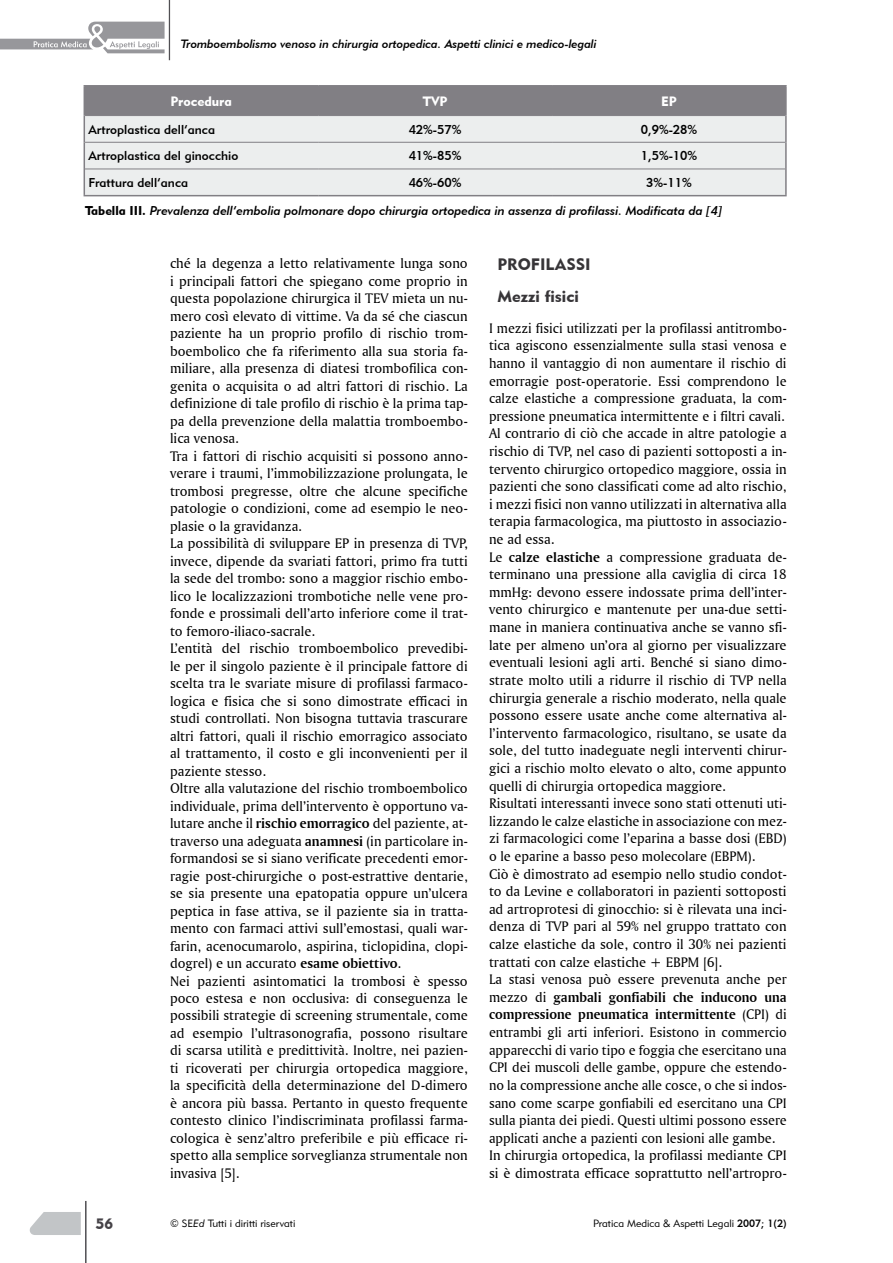
<style>
.page{position:relative;width:893px;height:1263px;background:#fff}
.page>*{position:absolute;margin:0;border:0;box-sizing:border-box;transform-origin:0 0}
.t1{font:16.5px/32.7px "Geometric 415 BT Black A";color:#373538}
.t2{font:15px "Geometric 415 BT Black A";color:#454247}
.t3{font:14.55px/17.5px "Amerigo BT Roman A";color:#000}
.t4{font:14.55px/17.5px "Amerigo BT Bold A";color:#000}
.t5{font:13.5px "Geometric 415 BT Black A";color:#fff}
.t6{font:12.75px "Geometric 415 BT Medium A";color:#000}
.t7{font:12.75px "Geometric 415 BT Medium Italic A";color:#000}
.t8{font:12px "Geometric 415 BT Medium Italic A";color:#000}
.t9{font:10.5px "Geometric 415 BT Lite A";color:#000}
.s1{font-family:"Geometric 415 BT Black A"}
.s2{font-family:"Amerigo BT Bold A"}
.s3{font-family:"Amerigo BT Roman A"}
.s4{font-family:"Geometric 415 BT Lite Italic A"}
.s5{font-family:"Geometric 415 BT Medium A"}
</style>
<div class="page">
<svg style="left:0;top:22px;width:165px;height:31px"></svg>
<hr style="left:169px;top:0;width:1px;height:60px;background:#504f53">
<svg style="left:30px;top:1212px;width:51px;height:23px"></svg>
<hr style="left:85px;top:1201px;width:2px;height:62px;background:#504f53">
<svg style="left:84px;top:87px;width:701px;height:108px;background:#cdcdcf"></svg>
<hr style="left:785px;top:87px;width:2px;height:29px;background:#817f84">
<hr style="left:785px;top:116px;width:2px;height:26px;background:#817f84">
<hr style="left:785px;top:142px;width:2px;height:27px;background:#817f84">
<hr style="left:785px;top:169px;width:2px;height:26px;background:#817f84">
<hr style="left:84px;top:85px;width:234px;height:2px;background:#817f84">
<hr style="left:318px;top:85px;width:234px;height:2px;background:#817f84">
<hr style="left:552px;top:85px;width:235px;height:2px;background:#817f84">
<hr style="left:84px;top:195px;width:234px;height:1px;background:#817f84">
<hr style="left:318px;top:195px;width:234px;height:1px;background:#817f84">
<hr style="left:552px;top:195px;width:235px;height:1px;background:#817f84">
<p class="t8" style="left:181px;top:37px;width:417px">Tromboembolismo venoso in chirurgia ortopedica. Aspetti clinici e medico-legali</p>
<p class="t5" style="left:170px;top:93px;width:63px">Procedura</p>
<p class="t5" style="left:423px;top:93px;width:26px">TVP</p>
<p class="t5" style="left:661px;top:93px;width:17px">EP</p>
<p class="t6" style="left:89px;top:121px;width:128px">Artroplastica dell’anca</p>
<p class="t6" style="left:409px;top:121px;width:54px">42%-57%</p>
<p class="t6" style="left:641px;top:121px;width:58px">0,9%-28%</p>
<p class="t6" style="left:89px;top:148px;width:151px">Artroplastica del ginocchio</p>
<p class="t6" style="left:409px;top:148px;width:54px">41%-85%</p>
<p class="t6" style="left:641px;top:148px;width:58px">1,5%-10%</p>
<p class="t6" style="left:89px;top:175px;width:101px">Frattura dell’anca</p>
<p class="t6" style="left:409px;top:175px;width:54px">46%-60%</p>
<p class="t6" style="left:646px;top:175px;width:47px">3%-11%</p>
<p class="t7" style="left:85px;top:202px;width:639px"><span class="s1">Tabella III.</span> Prevalenza dell’embolia polmonare dopo chirurgia ortopedica in assenza di profilassi. Modificata da [4]</p>
<p class="t3" style="left:170px;top:254px;width:299px">ché la degenza a letto relativamente lunga sono i principali fattori che spiegano come proprio in questa popolazione chirurgica il TEV mieta un nu&shy;mero così elevato di vittime. Va da sé che ciascun paziente ha un proprio profilo di rischio trom&shy;boembolico che fa riferimento alla sua storia fa&shy;miliare, alla presenza di diatesi trombofilica con&shy;genita o acquisita o ad altri fattori di rischio. La definizione di tale profilo di rischio è la prima tap&shy;pa della prevenzione della malattia tromboembo&shy;lica venosa.<br>Tra i fattori di rischio acquisiti si possono anno&shy;verare i traumi, l’immobilizzazione prolungata, le trombosi pregresse, oltre che alcune specifiche patologie o condizioni, come ad esempio le neo&shy;plasie o la gravidanza.<br>La possibilità di sviluppare EP in presenza di TVP, invece, dipende da svariati fattori, primo fra tutti la sede del trombo: sono a maggior rischio embo&shy;lico le localizzazioni trombotiche nelle vene pro&shy;fonde e prossimali dell’arto inferiore come il trat&shy;to femoro-iliaco-sacrale.<br>L’entità del rischio tromboembolico prevedibi&shy;le per il singolo paziente è il principale fattore di scelta tra le svariate misure di profilassi farmaco&shy;logica e fisica che si sono dimostrate efficaci in studi controllati. Non bisogna tuttavia trascurare altri fattori, quali il rischio emorragico associato al trattamento, il costo e gli inconvenienti per il paziente stesso.<br>Oltre alla valutazione del rischio tromboembolico individuale, prima dell’intervento è opportuno va&shy;lutare anche il <span class="s2">rischio emorragico</span> del paziente, at&shy;traverso una adeguata <span class="s2">anamnesi</span> (in particolare in&shy;formandosi se si siano verificate precedenti emor&shy;ragie post-chirurgiche o post-estrattive dentarie, se sia presente una epatopatia oppure un’ulcera peptica in fase attiva, se il paziente sia in tratta&shy;mento con farmaci attivi sull’emostasi, quali war&shy;farin, acenocumarolo, aspirina, ticlopidina, clopi&shy;dogrel) e un accurato <span class="s2">esame obiettivo</span>.<br>Nei pazienti asintomatici la trombosi è spesso poco estesa e non occlusiva: di conseguenza le possibili strategie di screening strumentale, come ad esempio l’ultrasonografia, possono risultare di scarsa utilità e predittività. Inoltre, nei pazien&shy;ti ricoverati per chirurgia ortopedica maggiore, la specificità della determinazione del D-dimero è ancora più bassa. Pertanto in questo frequente contesto clinico l’indiscriminata profilassi farma&shy;cologica è senz’altro preferibile e più efficace ri&shy;spetto alla semplice sorveglianza strumentale non invasiva [5].</p>
<p class="t1" style="left:497px;top:247px;width:83px">Profilassi<br>Mezzi fisici</p>
<p class="t3" style="left:489px;top:319px;width:299px">I mezzi fisici utilizzati per la profilassi antitrombo&shy;tica agiscono essenzialmente sulla stasi venosa e hanno il vantaggio di non aumentare il rischio di emorragie post-operatorie. Essi comprendono le calze elastiche a compressione graduata, la com&shy;pressione pneumatica intermittente e i filtri cavali.<br>Al contrario di ciò che accade in altre patologie a rischio di TVP, nel caso di pazienti sottoposti a in&shy;tervento chirurgico ortopedico maggiore, ossia in pazienti che sono classificati come ad alto rischio, i mezzi fisici non vanno utilizzati in alternativa alla terapia farmacologica, ma piuttosto in associazio&shy;ne ad essa.<br>Le <span class="s2">calze elastiche</span> a compressione graduata de&shy;terminano una pressione alla caviglia di circa 18 mmHg: devono essere indossate prima dell’inter&shy;vento chirurgico e mantenute per una-due setti&shy;mane in maniera continuativa anche se vanno sfi&shy;late per almeno un’ora al giorno per visualizzare eventuali lesioni agli arti. Benché si siano dimo&shy;strate molto utili a ridurre il rischio di TVP nella chirurgia generale a rischio moderato, nella quale possono essere usate anche come alternativa al&shy;l’intervento farmacologico, risultano, se usate da sole, del tutto inadeguate negli interventi chirur&shy;gici a rischio molto elevato o alto, come appunto quelli di chirurgia ortopedica maggiore.<br>Risultati interessanti invece sono stati ottenuti uti&shy;lizzando le calze elastiche in associazione con mez&shy;zi farmacologici come l’eparina a basse dosi (EBD) o le eparine a basso peso molecolare (EBPM).<br>Ciò è dimostrato ad esempio nello studio condot&shy;to da Levine e collaboratori in pazienti sottoposti ad artroprotesi di ginocchio: si è rilevata una inci&shy;denza di TVP pari al 59% nel gruppo trattato con calze elastiche da sole, contro il 30% nei pazienti trattati con calze elastiche + EBPM [6].<br>La stasi venosa può essere prevenuta anche per</p>
<p class="t4" style="left:489px;top:988px;width:299px"><span class="s3">mezzo di</span> gambali gonfiabili che inducono una compressione pneumatica intermittente <span class="s3">(CPI) di</span></p>
<p class="t3" style="left:489px;top:1023px;width:299px">entrambi gli arti inferiori. Esistono in commercio apparecchi di vario tipo e foggia che esercitano una CPI dei muscoli delle gambe, oppure che estendo&shy;no la compressione anche alle cosce, o che si indos&shy;sano come scarpe gonfiabili ed esercitano una CPI sulla pianta dei piedi. Questi ultimi possono essere applicati anche a pazienti con lesioni alle gambe.<br>In chirurgia ortopedica, la profilassi mediante CPI si è dimostrata efficace soprattutto nell’artropro-</p>
<p class="t2" style="left:96px;top:1215px;width:19px">56</p>
<p class="t9" style="left:170px;top:1217px;width:127px">© SE<span class="s4">Ed</span> Tutti i diritti riservati</p>
<p class="t9" style="left:593px;top:1217px;width:195px">Pratica Medica &amp; Aspetti Legali <span class="s5">2007; 1(2)</span></p>
</div>
